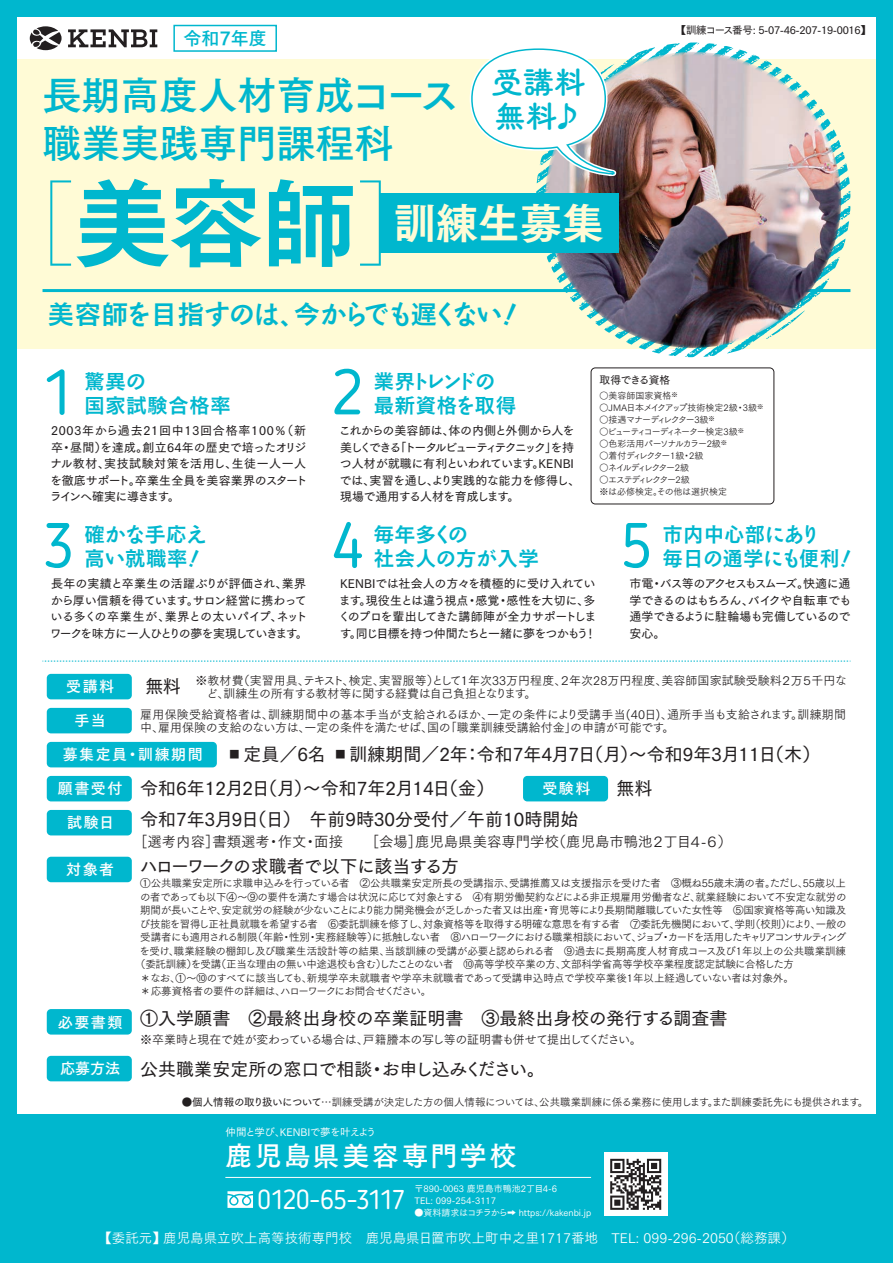
<style>
.page{position:relative;width:893px;height:1263px;background:#00b7ce}
.page>*{position:absolute;margin:0;border:0;box-sizing:border-box;transform-origin:0 0}
.t1{font:96px "Tsuku Go Pro E";color:#00b7ce}
.t2{font:63px "Blogger Sans";color:#00b7ce}
.t3{font:42px "Tsuku Go Pro E";color:#fffbd6}
.t4{font:39px/48px "Tsuku Go Pro B";color:#00b7ce}
.t5{font:31.5px/34.5px "Tsuku ANA Rd Go L Std B";color:#00b7ce}
.t6{font:27px "Cezanne Bokutoh Pro DB";letter-spacing:-.095em;color:#00b7ce}
.t7{font:27px "Blogger Sans";letter-spacing:-.055em;color:#fff}
.t8{font:27px "Tsuku Go Pro B";letter-spacing:.08em;color:#fff}
.t9{font:21px "Cezanne Bokutoh Pro DB";color:#00b7ce}
.t10{font:21px "Cezanne Bokutoh Pro DB";letter-spacing:-.04em;color:#00b7ce}
.t11{font:21px "Cezanne Bokutoh Pro DB";letter-spacing:-.22em;color:#00b7ce}
.t12{font:18px "Tsuku Go Pro D";color:#231f20}
.t13{font:18px "Tsuku Go Pro D";letter-spacing:-.045em;color:#231f20}
.t14{font:18px "Tsuku Go Pro B";color:#00b7ce}
.t15{font:15px "Tsuku Go Pro B";letter-spacing:.1em;color:#fff}
.t16{font:14.4px "Tsuku Go Pro R";color:#231f20}
.t17{font:13.5px "Tsuku Go Pro R";color:#fff}
.t18{font:12px/16.5px "Tsuku Go Pro D";letter-spacing:-.035em;color:#231f20}
.t19{font:12px/13.5px "Tsuku Go Pro R";color:#231f20}
.t20{font:12px/16.5px "Tsuku Go Pro D";letter-spacing:.015em;color:#231f20}
.t21{font:12px "Tsuku Go Pro R";letter-spacing:-.04em;color:#231f20}
.t22{font:10.8px "Tsuku Go Pro D";letter-spacing:-.07em;color:#231f20}
.t23{font:10.5px "Tsuku Go Pro R";letter-spacing:-.03em;color:#231f20}
.t24{font:10.5px "Tsuku Go Pro R";letter-spacing:-.1em;color:#231f20}
.t25{font:10.5px "Tsuku Go Pro R";letter-spacing:-.055em;color:#231f20}
.t26{font:10.5px "Tsuku Go Pro R";letter-spacing:-.05em;color:#231f20}
.t27{font:10.5px "Tsuku Go Pro R";letter-spacing:-.005em;color:#231f20}
.t28{font:10.5px "Tsuku Go Pro R";color:#231f20}
.t29{font:10.5px "Tsuku Go Pro D";letter-spacing:-.03em;color:#231f20}
.t30{font:10.5px "Tsuku Go Pro M";letter-spacing:-.05em;color:#fff}
.t31{font:9px/12px "Tsuku Go Pro M";color:#fff}
.t32{font:9px "Tsuku Go Pro R";color:#231f20}
.t33{font:9px/12px "Tsuku Go Pro R";letter-spacing:-.03em;color:#231f20}
.t34{font:9px "Tsuku Go Pro R";letter-spacing:-.12em;color:#231f20}
.t35{font:9px "Tsuku Go Pro R";letter-spacing:-.05em;color:#231f20}
.t36{font:9px "Tsuku Go Pro R";letter-spacing:-.105em;color:#231f20}
.t37{font:9px "Tsuku Go Pro R";letter-spacing:-.1em;color:#231f20}
.t38{font:9px "Tsuku Go Pro R";letter-spacing:-.155em;color:#231f20}
.s1{font-family:"UD Kakugo Small Pr 6 N UL"}
.s2{font-family:"Tsuku Go Pro B";font-size:15px;color:#fff}
.s3{font-family:"Tsuku Go Pro D"}
</style>
<div class="page">
<div style="left:17px;top:17px;width:859px;height:1229px;background:#fff"></div>
<div style="left:17px;top:60px;width:859px;height:289px;background:#fffbd6"></div>
<div style="left:0;top:1114px;width:893px;height:149px;background:#00b7ce"></div>
<svg style="left:43px;top:661px;width:808px;height:1px"></svg>
<svg style="left:30px;top:26px;width:127px;height:24px"></svg>
<div style="left:47px;top:674px;width:85px;height:25px;background:#00b7ce;border-radius:4px"></div>
<div style="left:47px;top:708px;width:85px;height:25px;background:#00b7ce;border-radius:4px"></div>
<div style="left:47px;top:776px;width:85px;height:25px;background:#00b7ce;border-radius:4px"></div>
<div style="left:47px;top:1009px;width:85px;height:25px;background:#00b7ce;border-radius:4px"></div>
<div style="left:523px;top:776px;width:85px;height:25px;background:#00b7ce;border-radius:4px"></div>
<div style="left:47px;top:1056px;width:85px;height:25px;background:#00b7ce;border-radius:4px"></div>
<div style="left:47px;top:810px;width:85px;height:25px;background:#00b7ce;border-radius:4px"></div>
<div style="left:47px;top:857px;width:85px;height:25px;background:#00b7ce;border-radius:4px"></div>
<div style="left:47px;top:742px;width:170px;height:25px;background:#00b7ce;border-radius:4px"></div>
<svg style="left:227px;top:1191px;width:26px;height:17px"></svg>
<hr style="left:225px;top:1177px;width:366px;height:1px;background:#fff">
<div style="left:604px;top:1152px;width:64px;height:64px;background:#fff"></div>
<svg style="left:610px;top:1159px;width:51px;height:51px"></svg>
<hr style="left:43px;top:289px;width:807px;height:3px;background:#00b7ce">
<svg style="left:536px;top:42px;width:315px;height:315px"></svg>
<img style="left:545px;top:52px;width:296px;height:296px;border-radius:148px">
<div style="left:380px;top:193px;width:238px;height:60px;background:#00b7ce"></div>
<div style="left:173px;top:25px;width:104px;height:27px;border:2px solid #00b7ce"></div>
<div style="left:470px;top:47px;width:137px;height:104px;border:6px solid #fff;border-radius:50%"></div>
<div style="left:473px;top:50px;width:131px;height:98px;background:#fff;border-radius:50%"></div>
<img style="left:547px;top:132px;width:137px;height:50px">
<div style="left:591px;top:368px;width:183px;height:136px;border:1px solid #231f20;border-radius:4px"></div>
<h3 class="t14" style="left:183px;top:23px;width:85px">令和7年度</h3>
<h3 class="t5" style="left:491px;top:64px;width:96px">受講料無料♪</h3>
<h3 class="t4" style="left:43px;top:66px;width:418px">長期高度人材育成コース職業実践専門課程科</h3>
<h1 class="t1" style="left:-19px;top:137px;width:470px"><span class="s1">［</span>美容師<span class="s1">］</span></h1>
<h3 class="t3" style="left:394px;top:186px;width:211px">訓練生募集</h3>
<h3 class="t6" style="left:47px;top:297px;width:478px">美容師を目指すのは、今からでも遅くない！</h3>
<p class="t29" style="left:676px;top:21px;width:196px">【訓練コース番号: 5-07-46-207-19-0016】</p>
<h2 class="t2" style="left:42px;top:355px;width:33px">1</h2>
<h3 class="t9" style="left:84px;top:368px;width:64px">驚異の</h3>
<h3 class="t9" style="left:84px;top:392px;width:148px">国家試験合格率</h3>
<p class="t20" style="left:50px;top:421px;width:259px">2003年から過去21回中13回合格率100％（新卒・昼間）を達成。創立64年の歴史で培ったオリジナル教材、実技試験対策を活用し、生徒一人一人を徹底サポート。卒業生全員を美容業界のスタートラインへ確実に導きます。</p>
<h2 class="t2" style="left:42px;top:508px;width:33px">3</h2>
<h3 class="t9" style="left:84px;top:521px;width:124px">確かな手応え</h3>
<h3 class="t9" style="left:84px;top:545px;width:122px">高い就職率！</h3>
<p class="t18" style="left:50px;top:574px;width:260px">長年の実績と卒業生の活躍ぶりが評価され、業界から厚い信頼を得ています。サロン経営に携わっている多くの卒業生が、業界との太いパイプ、ネットワークを味方に一人ひとりの夢を実現していきます。</p>
<h2 class="t2" style="left:332px;top:355px;width:33px">2</h2>
<h3 class="t11" style="left:373px;top:368px;width:124px">業界トレンドの</h3>
<h3 class="t9" style="left:373px;top:392px;width:145px">最新資格を取得</h3>
<p class="t18" style="left:339px;top:421px;width:243px">これからの美容師は、体の内側と外側から人を美しくできる「トータルビューティテクニック」を持つ人材が就職に有利といわれています。KENBIでは、実習を通し、より実践的な能力を修得し、現場で通用する人材を育成します。</p>
<p class="t22" style="left:600px;top:371px;width:72px">取得できる資格</p>
<p class="t32" style="left:600px;top:388px;width:80px">○美容師国家資格<sup>※</sup></p>
<p class="t32" style="left:600px;top:400px;width:165px">○JMA日本メイクアップ技術検定2級・3級<sup>※</sup></p>
<p class="t36" style="left:600px;top:412px;width:117px">○接遇マナーディレクター3級<sup>※</sup></p>
<p class="t34" style="left:600px;top:424px;width:146px">○ビューティコーディネーター検定3級<sup>※</sup></p>
<p class="t35" style="left:600px;top:436px;width:129px">○色彩活用パーソナルカラー2級<sup>※</sup></p>
<p class="t37" style="left:600px;top:448px;width:105px">○着付ディレクター1級・2級</p>
<p class="t38" style="left:600px;top:460px;width:91px">○ネイルディレクター2級</p>
<p class="t33" style="left:600px;top:472px;width:129px">○エステディレクター2級　<br>※は必修検定。その他は選択検定</p>
<h2 class="t2" style="left:332px;top:508px;width:33px">4</h2>
<h3 class="t9" style="left:373px;top:521px;width:97px">毎年多くの</h3>
<h3 class="t9" style="left:373px;top:545px;width:167px">社会人の方が入学</h3>
<p class="t18" style="left:338px;top:574px;width:260px;text-align:justify">KENBIでは社会人の方々を積極的に受け入れています。現役生とは違う視点・感覚・感性を大切に、多くのプロを輩出してきた講師陣が全力サポートします。同じ目標を持つ仲間たちと一緒に夢をつかもう！</p>
<h2 class="t2" style="left:621px;top:508px;width:33px">5</h2>
<h3 class="t9" style="left:662px;top:521px;width:160px">市内中心部にあり</h3>
<h3 class="t10" style="left:662px;top:545px;width:195px">毎日の通学にも便利！</h3>
<p class="t18" style="left:629px;top:574px;width:224px;text-align:justify">市電・バス等のアクセスもスムーズ。快適に通学できるのはもちろん、バイクや自転車でも通学できるように駐輪場も完備しているので安心。</p>
<p class="t15" style="left:66px;top:674px;width:49px">受講料</p>
<h3 class="t12" style="left:145px;top:671px;width:37px">無料</h3>
<p class="t19" style="left:206px;top:672px;width:642px;text-indent:-11px">※教材費（実習用具、テキスト、検定、実習服等）として１年次33万円程度、２年次28万円程度、美容師国家試験受験料２万５千円など、訓練生の所有する教材等に関する経費は自己負担となります。</p>
<p class="t15" style="left:74px;top:708px;width:33px">手当</p>
<p class="t19" style="left:140px;top:706px;width:707px">雇用保険受給資格者は、訓練期間中の基本手当が支給されるほか、一定の条件により受講手当(40日)、通所手当も支給されます。訓練期間中、雇用保険の支給のない方は、一定の条件を満たせば、国の「職業訓練受講給付金」の申請が可能です。</p>
<p class="t15" style="left:63px;top:742px;width:142px">募集定員・訓練期間</p>
<h3 class="t12" style="left:225px;top:739px;width:596px">■定員／6名 ■訓練期間／2年：令和7年4月7日（月）～令和9年3月11日（木）</h3>
<h3 class="t12" style="left:58px;top:773px;width:438px"><span class="s2">願書受付</span> 令和6年12月2日（月）～令和7年2月14日（金）</h3>
<p class="t15" style="left:542px;top:776px;width:49px">受験料</p>
<h3 class="t12" style="left:617px;top:773px;width:37px">無料</h3>
<p class="t15" style="left:67px;top:810px;width:48px">試験日</p>
<h3 class="t12" style="left:140px;top:804px;width:440px">令和7年3月9日（日）　午前9時30分受付／午前10時開始</h3>
<p class="t16" style="left:133px;top:829px;width:600px">［選考内容］書類選考・作文・面接　　［会場］鹿児島県美容専門学校（鹿児島市鴨池２丁目４-６）</p>
<p class="t15" style="left:66px;top:856px;width:49px">対象者</p>
<h3 class="t13" style="left:140px;top:851px;width:321px">ハローワークの求職者で以下に該当する方</h3>
<p class="t23" style="left:140px;top:874px;width:707px">①公共職業安定所に求職申込みを行っている者　②公共職業安定所長の受講指示、受講推薦又は支援指示を受けた者　③概ね55歳未満の者。ただし、55歳以上</p>
<p class="t26" style="left:140px;top:888px;width:708px">の者であっても以下④～⑨の要件を満たす場合は状況に応じて対象とする　④有期労働契約などによる非正規雇用労働者など、就業経験において不安定な就労の</p>
<p class="t23" style="left:140px;top:901px;width:707px">期間が長いことや、安定就労の経験が少ないことにより能力開発機会が乏しかった者又は出産・育児等により長期間離職していた女性等　⑤国家資格等高い知識及</p>
<p class="t25" style="left:140px;top:915px;width:708px">び技能を習得し正社員就職を希望する者　⑥委託訓練を修了し、対象資格等を取得する明確な意思を有する者　⑦委託先機関において、学則（校則）により、一般の</p>
<p class="t24" style="left:140px;top:928px;width:707px">受講者にも適用される制限（年齢・性別・実務経験等）に抵触しない者　⑧ハローワークにおける職業相談において、ジョブ・カードを活用したキャリアコンサルティング</p>
<p class="t27" style="left:140px;top:942px;width:708px">を受け、職業経験の棚卸し及び職業生活設計等の結果、当該訓練の受講が必要と認められる者　⑨過去に長期高度人材育成コース及び1年以上の公共職業訓練</p>
<p class="t23" style="left:135px;top:955px;width:660px">（委託訓練）を受講（正当な理由の無い中途退校も含む）したことのない者　⑩高等学校卒業の方、文部科学省高等学校卒業程度認定試験に合格した方</p>
<p class="t28" style="left:140px;top:969px;width:655px">＊なお、①～⑩のすべてに該当しても、新規学卒未就職者や学卒未就職者であって受講申込時点で学校卒業後1年以上経過していない者は対象外。</p>
<p class="t23" style="left:140px;top:982px;width:293px">＊応募資格者の要件の詳細は、ハローワークにお問合せください。</p>
<h3 class="t12" style="left:58px;top:1003px;width:671px"><sub>必要書類</sub> ①入学願書　②最終出身校の卒業証明書　③最終出身校の発行する調査書</h3>
<p class="t21" style="left:140px;top:1030px;width:503px">※卒業時と現在で姓が変わっている場合は、戸籍謄本の写し等の証明書も併せて提出してください。</p>
<h3 class="t12" style="left:60px;top:1054px;width:486px"><span class="s2">応募方法</span> 公共職業安定所の窓口で相談・お申し込みください。</h3>
<p class="t23" style="left:182px;top:1093px;width:688px"><span class="s3">●個人情報の取り扱いについて…</span>訓練受講が決定した方の個人情報については、公共職業訓練に係る業務に使用します。また訓練委託先にも提供されます。</p>
<h3 class="t8" style="left:226px;top:1132px;width:293px">鹿児島県美容専門学校</h3>
<h3 class="t7" style="left:258px;top:1184px;width:149px">0120-65-3117</h3>
<p class="t31" style="left:414px;top:1181px;width:144px">〒890-0063 鹿児島市鴨池2丁目4-6<br>TEL: 099-254-3117</p>
<p class="t31" style="left:414px;top:1205px;width:178px">●資料請求はコチラから➡ https://kakenbi.jp</p>
<p class="t30" style="left:226px;top:1124px;width:152px">仲間と学び、KENBIで夢を叶えよう</p>
<p class="t17" style="left:98px;top:1226px;width:698px">【委託元】鹿児島県立吹上高等技術専門校　鹿児島県日置市吹上町中之里1717番地　TEL: 099-296-2050（総務課）</p>
</div>
